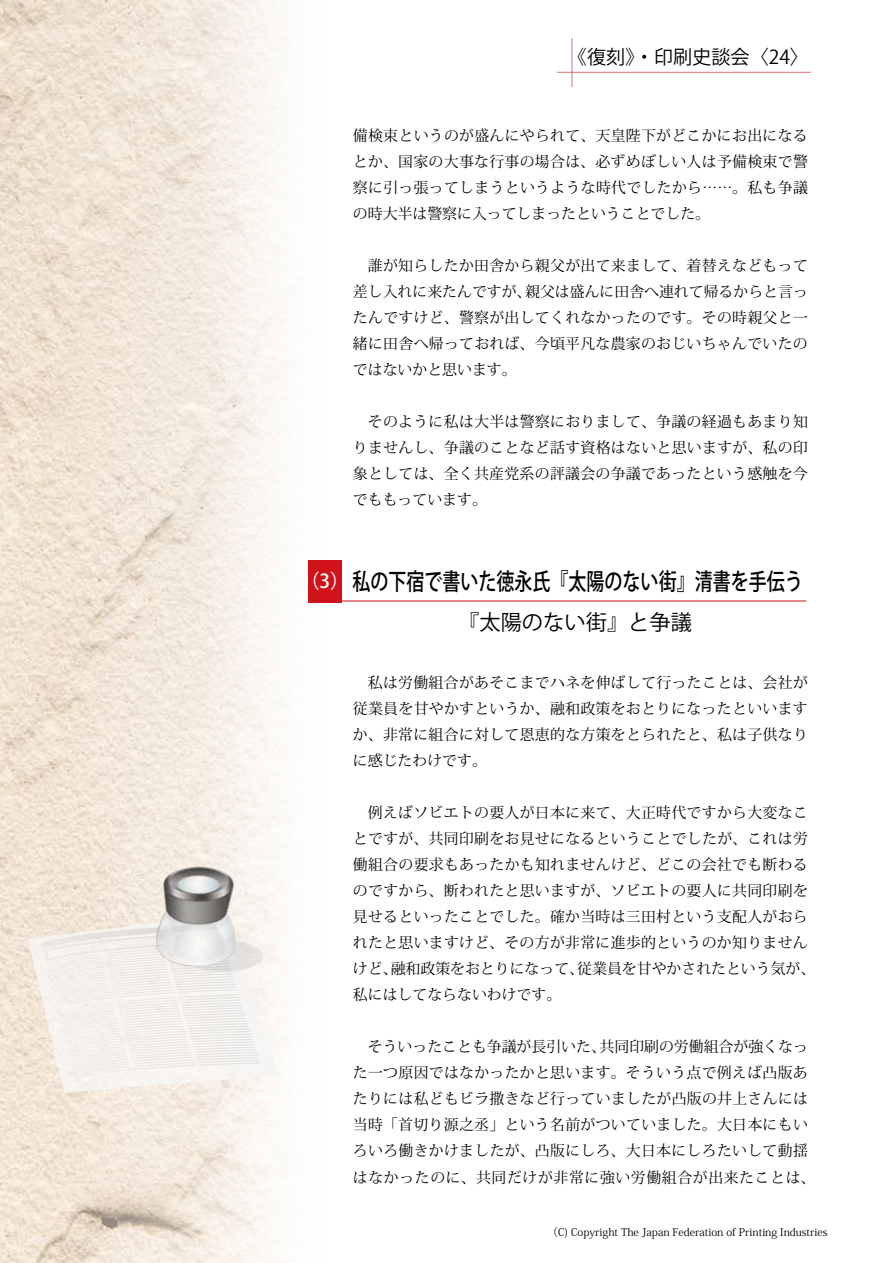
<style>
.page{position:relative;width:893px;height:1263px;background:#fff}
.page>*{position:absolute;margin:0;border:0;box-sizing:border-box;transform-origin:0 0}
.t1{font:500 23.4px "Koz Go Pro";color:#000;scale:.77 1}
.t2{font:21.3px "Koz Go Pro";color:#000}
.t3{font:19.2px "Koz Go Pro";color:#000}
.t4{font:500 19.2px "Koz Go Pro";color:#fff}
.t5{font:14.85px/26.1px "Koz Min Pro";letter-spacing:.02em;color:#000;text-align:justify}
.t6{font:14.85px/26.1px "Koz Min Pro";color:#000}
.t7{font:10.65px "Koz Min Pro";color:#000}
</style>
<div class="page">
<img style="left:0;top:0;width:329px;height:1263px">
<svg style="left:28px;top:915px;width:251px;height:178px"></svg>
<img style="left:152px;top:844px;width:114px;height:141px">
<hr style="left:572px;top:38px;width:1px;height:49px;background:#d0121b">
<hr style="left:557px;top:72px;width:254px;height:1px;background:#d0121b">
<div style="left:308px;top:560px;width:33px;height:42px;background:#d0121b"></div>
<hr style="left:308px;top:600px;width:498px;height:1px;background:#d0121b">
<p class="t3" style="left:568px;top:45px;width:243px">《復刻》・印刷史談会〉24〈</p>
<p class="t5" style="left:353px;top:122px;width:456px">備検束というのが盛んにやられて、天皇陛下がどこかにお出になるとか、国家の大事な行事の場合は、必ずめぼしい人は予備検束で警察に引っ張ってしまうというような時代でしたから……。私も争議の時大半は警察に入ってしまったということでした。</p>
<p class="t5" style="left:368px;top:252px;width:442px;text-align:right">誰が知らしたか田舎から親父が出て来まして、着替えなどもって親父は盛んに田舎へ連れて帰るからと言っ</p>
<p class="t5" style="left:353px;top:278px;width:456px;text-align:left">差し入れに来たんですが、<br>たんですけど、警察が出してくれなかったのです。その時親父と一緒に田舎へ帰っておれば、今頃平凡な農家のおじいちゃんでいたのではないかと思います。</p>
<p class="t5" style="left:353px;top:408px;width:456px;text-indent:15px">そのように私は大半は警察におりまして、争議の経過もあまり知りませんし、争議のことなど話す資格はないと思いますが、私の印象としては、全く共産党系の評議会の争議であったという感触を今でももっています。</p>
<p class="t4" style="left:300px;top:569px;width:51px">（）3</p>
<h1 class="t1" style="left:352px;top:566px;width:586px">私の下宿で書いた徳永氏『太陽のない街』清書を手伝う</h1>
<h2 class="t2" style="left:458px;top:608px;width:235px">『太陽のない街』と争議</h2>
<p class="t5" style="left:353px;top:669px;width:456px;text-indent:15px">私は労働組合があそこまでハネを伸ばして行ったことは、会社が従業員を甘やかすというか、融和政策をおとりになったといいますか、非常に組合に対して恩恵的な方策をとられたと、私は子供なりに感じたわけです。</p>
<p class="t5" style="left:368px;top:799px;width:442px">例えばソビエトの要人が日本に来て、大正時代ですから大変なこ</p>
<p class="t5" style="left:353px;top:825px;width:456px">とですが、共同印刷をお見せになるということでしたが、これは労</p>
<p class="t5" style="left:353px;top:851px;width:456px">働組合の要求もあったかも知れませんけど、どこの会社でも断わる</p>
<p class="t5" style="left:353px;top:877px;width:456px">のですから、断われたと思いますが、ソビエトの要人に共同印刷を</p>
<p class="t5" style="left:353px;top:903px;width:456px">見せるといったことでした。確か当時は三田村という支配人がおら</p>
<p class="t5" style="left:353px;top:929px;width:456px">れたと思いますけど、その方が非常に進歩的というのか知りません</p>
<p class="t6" style="left:577px;top:955px;width:240px">従業員を甘やかされたという気が、</p>
<p class="t6" style="left:353px;top:955px;width:210px">けど、<br>私にはしてならないわけです。</p>
<p class="t6" style="left:391px;top:955px;width:195px">融和政策をおとりになって、</p>
<p class="t6" style="left:600px;top:1033px;width:210px">共同印刷の労働組合が強くなっ</p>
<p class="t5" style="left:353px;top:1033px;width:464px;text-align:left;text-indent:15px">そういったことも争議が長引いた、<br>た一つ原因ではなかったかと思います。そういう点で例えば凸版あたりには私どもビラ撒きなど行っていましたが凸版の井上さんには当時「首切り源之丞」という名前がついていました。大日本にもいろいろ働きかけましたが、凸版にしろ、大日本にしろたいして動揺はなかったのに、共同だけが非常に強い労働組合が出来たことは、</p>
<p class="t7" style="left:547px;top:1225px;width:282px">（C) Copyright The Japan Federation of Printing Industries</p>
</div>
